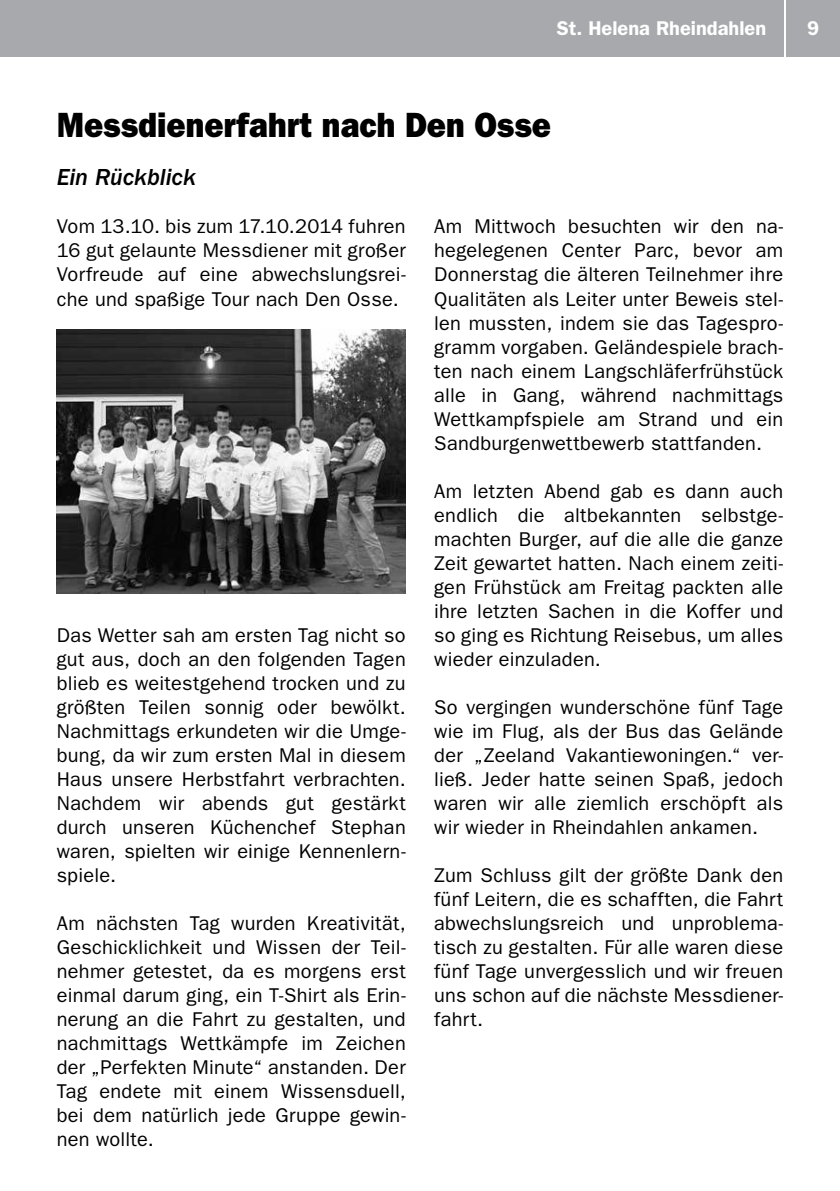
<style>
.page{position:relative;width:840px;height:1191px;background:#fff}
.page>*{position:absolute;margin:0;border:0;box-sizing:border-box;transform-origin:0 0}
.t1{font:800 35.2px "Franklin Gothic LT";letter-spacing:.005em;color:#000;scale:.91 1}
.t2{font:italic 500 24px "Franklin Gothic LT";letter-spacing:-.005em;color:#000}
.t3{font:20px/24px "Franklin Gothic LT";letter-spacing:.015em;color:#000;text-align:justify}
.t4{font:600 20px "Franklin Gothic LT";color:#fff}
</style>
<div class="page">
<div style="left:0;top:0;width:782px;height:57px;background:#a7a9ac"></div>
<div style="left:785px;top:0;width:54px;height:57px;background:#a7a9ac"></div>
<img style="left:57px;top:329px;width:348px;height:264px">
<p class="t4" style="left:556px;top:17px;width:211px">St. Helena Rheindahlen</p>
<p class="t4" style="left:806px;top:17px;width:13px">9</p>
<h1 class="t1" style="left:57px;top:105px;width:544px">Messdienerfahrt nach Den Osse</h1>
<p class="t2" style="left:57px;top:164px;width:141px">Ein Rückblick</p>
<p class="t3" style="left:57px;top:215px;width:350px">Vom 13.10. bis zum 17.10.2014 fuhren 16 gut gelaunte Messdiener mit großer Vorfreude auf eine abwechslungsrei&shy;che und spaßige Tour nach Den Osse.</p>
<p class="t3" style="left:57px;top:623px;width:350px">Das Wetter sah am ersten Tag nicht so gut aus, doch an den folgenden Tagen blieb es weitestgehend trocken und zu größten Teilen sonnig oder bewölkt.<br>Nachmittags erkundeten wir die Umge&shy;bung, da wir zum ersten Mal in diesem Haus unsere Herbstfahrt verbrachten.<br>Nachdem wir abends gut gestärkt durch unseren Küchenchef Stephan waren, spielten wir einige Kennenlern&shy;spiele.</p>
<p class="t3" style="left:57px;top:911px;width:350px">Am nächsten Tag wurden Kreativität, Geschicklichkeit und Wissen der Teil&shy;nehmer getestet, da es morgens erst einmal darum ging, ein T-Shirt als Erin&shy;nerung an die Fahrt zu gestalten, und nachmittags Wettkämpfe im Zeichen der „Perfekten Minute“ anstanden. Der Tag endete mit einem Wissensduell, bei dem natürlich jede Gruppe gewin&shy;nen wollte.</p>
<p class="t3" style="left:434px;top:215px;width:350px">Am Mittwoch besuchten wir den na&shy;hegelegenen Center Parc, bevor am Donnerstag die älteren Teilnehmer ihre Qualitäten als Leiter unter Beweis stel&shy;len mussten, indem sie das Tagespro&shy;gramm vorgaben. Geländespiele brach&shy;ten nach einem Langschläferfrühstück alle in Gang, während nachmittags Wettkampfspiele am Strand und ein Sandburgenwettbewerb stattfanden.</p>
<p class="t3" style="left:434px;top:479px;width:350px">Am letzten Abend gab es dann auch endlich die altbekannten selbstge&shy;machten Burger, auf die alle die ganze Zeit gewartet hatten. Nach einem zeiti&shy;gen Frühstück am Freitag packten alle ihre letzten Sachen in die Koffer und so ging es Richtung Reisebus, um alles wieder einzuladen.</p>
<p class="t3" style="left:434px;top:695px;width:350px">So vergingen wunderschöne fünf Tage wie im Flug, als der Bus das Gelände der „Zeeland Vakantiewoningen.“ ver&shy;ließ. Jeder hatte seinen Spaß, jedoch waren wir alle ziemlich erschöpft als wir wieder in Rheindahlen ankamen.</p>
<p class="t3" style="left:434px;top:863px;width:350px">Zum Schluss gilt der größte Dank den fünf Leitern, die es schafften, die Fahrt abwechslungsreich und unproblema&shy;tisch zu gestalten. Für alle waren diese fünf Tage unvergesslich und wir freuen uns schon auf die nächste Messdiener&shy;fahrt.</p>
</div>
